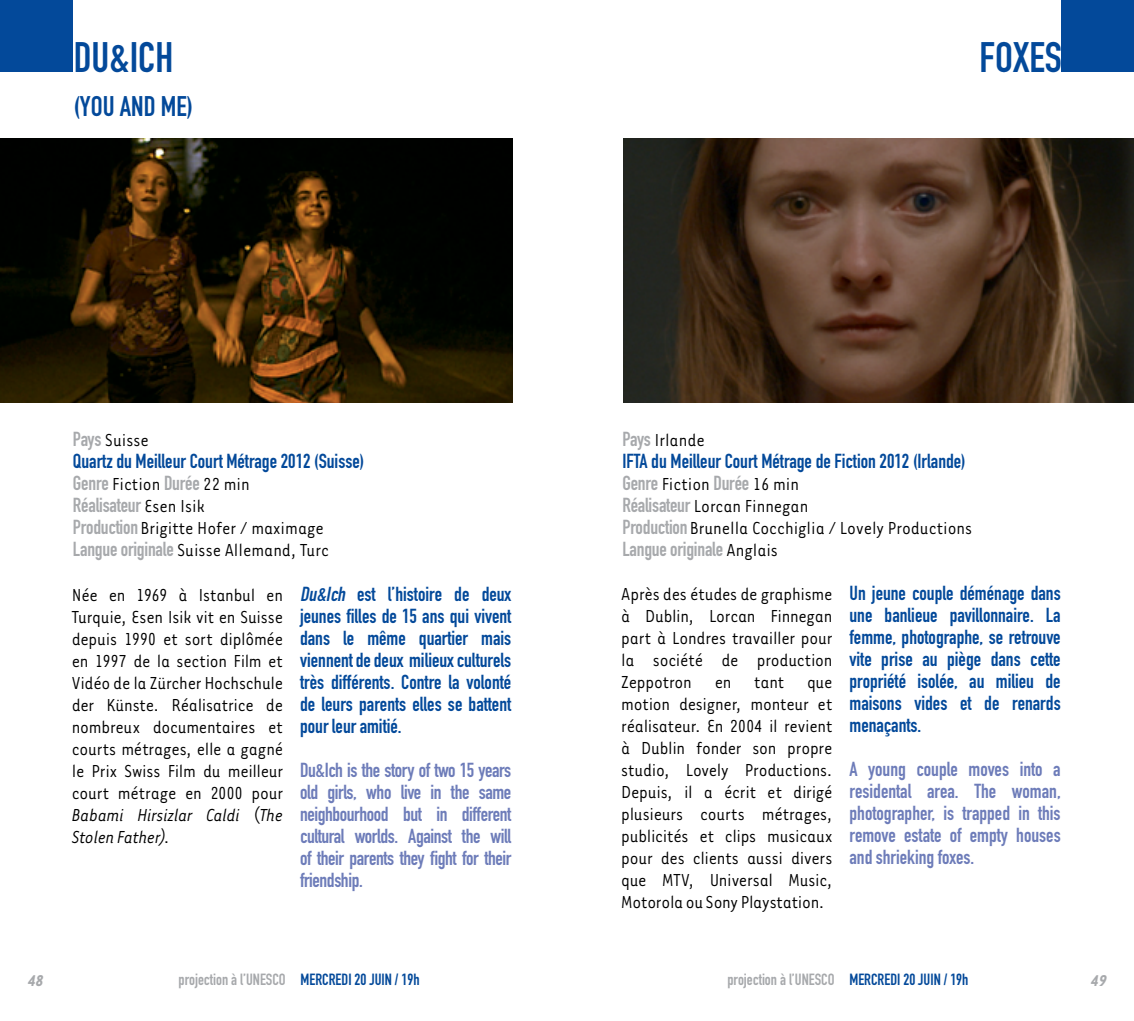
<style>
.page{position:relative;width:1134px;height:1021px;background:#fff}
.page>*{position:absolute;margin:0;border:0;box-sizing:border-box;transform-origin:0 0}
.t1{font:42px "DIN Engschrift Std";color:#03499a}
.t2{font:28px "DIN Engschrift Std";color:#03499a}
.t3{font:20px/22px "Tarzana Narrow";color:#000}
.t4{font:20px/22px "DIN Engschrift Std";color:#03499a;text-align:justify}
.t5{font:20px/22px "DIN Engschrift Std";letter-spacing:-.02em;color:#6d7cb9;text-align:justify}
.t6{font:20px "DIN Engschrift Std";color:#a7a9ac}
.t7{font:italic 700 18px "Tarzana Narrow";color:#a7a9ac}
.t8{font:16px "DIN Engschrift Std";color:#a7a9ac}
.t9{font:16px "DIN Engschrift Std";color:#03499a}
.s1{font-family:"DIN Engschrift Std";color:#a7a9ac}
.s2{font-family:"Tarzana Narrow";color:#000}
.s3{font-style:italic}
</style>
<div class="page">
<div style="left:0;top:0;width:72px;height:71px;background:#03499a"></div>
<img style="left:0;top:138px;width:513px;height:264px">
<div style="left:1062px;top:0;width:72px;height:71px;background:#03499a"></div>
<img style="left:624px;top:138px;width:510px;height:264px">
<h1 class="t1" style="left:74px;top:33px;width:71px">DU&amp;ICH</h1>
<h2 class="t2" style="left:74px;top:90px;width:121px">(you and me)</h2>
<h1 class="t1" style="left:979px;top:33px;width:33px">FOXES</h1>
<p class="t3" style="left:73px;top:428px;width:77px"><span class="s1">Pays</span> Suisse</p>
<p class="t4" style="left:73px;top:450px;width:293px">Quartz du Meilleur Court Métrage 2012 (Suisse)</p>
<p class="t3" style="left:73px;top:472px;width:178px"><span class="s1">Genre</span> Fiction <span class="s1">Durée</span> 22 min</p>
<p class="t6" style="left:73px;top:493px;width:133px">Réalisateur <span class="s2">Esen Isik</span></p>
<p class="t3" style="left:73px;top:516px;width:257px"><span class="s1">Production</span> Brigitte Hofer / maximage<br><span class="s1">Langue originale</span> Suisse Allemand, Turc</p>
<p class="t3" style="left:72px;top:582px;width:213px;text-align:justify">Née en 1969 à Istanbul en Turquie, Esen Isik vit en Suisse depuis 1990 et sort diplômée en 1997 de la section Film et Vidéo de la Zürcher Hochschule der Künste. Réalisatrice de nombreux documentaires et courts métrages, elle a gagné le Prix Swiss Film du meilleur court métrage en 2000 pour <span class="s3">Babami Hirsizlar Caldi</span> (<span class="s3">The Stolen Father)</span>.</p>
<p class="t4" style="left:300px;top:582px;width:213px"><span class="s3">Du&amp;Ich</span> est l’histoire de deux jeunes filles de 15 ans qui vivent dans le même quartier mais viennent de deux milieux culturels très différents. Contre la volonté de leurs parents elles se battent pour leur amitié.</p>
<p class="t5" style="left:300px;top:758px;width:213px">Du&amp;Ich is the story of two 15 years old girls, who live in the same neighbourhood but in different cultural worlds. Against the will of their parents they fight for their friendship.</p>
<p class="t3" style="left:622px;top:428px;width:84px"><span class="s1">Pays</span> Irlande</p>
<p class="t4" style="left:622px;top:450px;width:345px">IFTA du Meilleur Court Métrage de Fiction 2012 (Irlande)</p>
<p class="t3" style="left:622px;top:472px;width:351px"><span class="s1">Genre</span> Fiction <span class="s1">Durée</span> 16 min<br><span class="s1">Réalisateur</span> Lorcan Finnegan<br><span class="s1">Production</span> Brunella Cocchiglia / Lovely Productions</p>
<p class="t6" style="left:622px;top:537px;width:157px">Langue originale <span class="s2">Anglais</span></p>
<p class="t3" style="left:621px;top:582px;width:213px;text-align:justify">Après des études de graphisme à Dublin, Lorcan Finnegan part à Londres travailler pour la société de production Zeppotron en tant que motion designer, monteur et réalisateur. En 2004 il revient à Dublin fonder son propre studio, Lovely Productions.<br>Depuis, il a écrit et dirigé plusieurs courts métrages, publicités et clips musicaux pour des clients aussi divers que MTV, Universal Music, Motorola ou Sony Playstation.</p>
<p class="t4" style="left:849px;top:582px;width:213px">Un jeune couple déménage dans une banlieue pavillonnaire. La femme, photographe, se retrouve vite prise au piège dans cette propriété isolée, au milieu de maisons vides et de renards menaçants.</p>
<p class="t5" style="left:849px;top:758px;width:213px">A young couple moves into a residental area. The woman, photographer, is trapped in this remove estate of empty houses and shrieking foxes.</p>
<p class="t7" style="left:28px;top:969px;width:17px">48</p>
<p class="t8" style="left:179px;top:969px;width:75px">projection à l’UNESCO</p>
<p class="t9" style="left:301px;top:969px;width:120px">mercredi 20 juin / 19h</p>
<p class="t8" style="left:727px;top:969px;width:75px">projection à l’UNESCO</p>
<p class="t9" style="left:849px;top:969px;width:120px">mercredi 20 juin / 19h</p>
<p class="t7" style="left:1091px;top:969px;width:17px">49</p>
</div>
